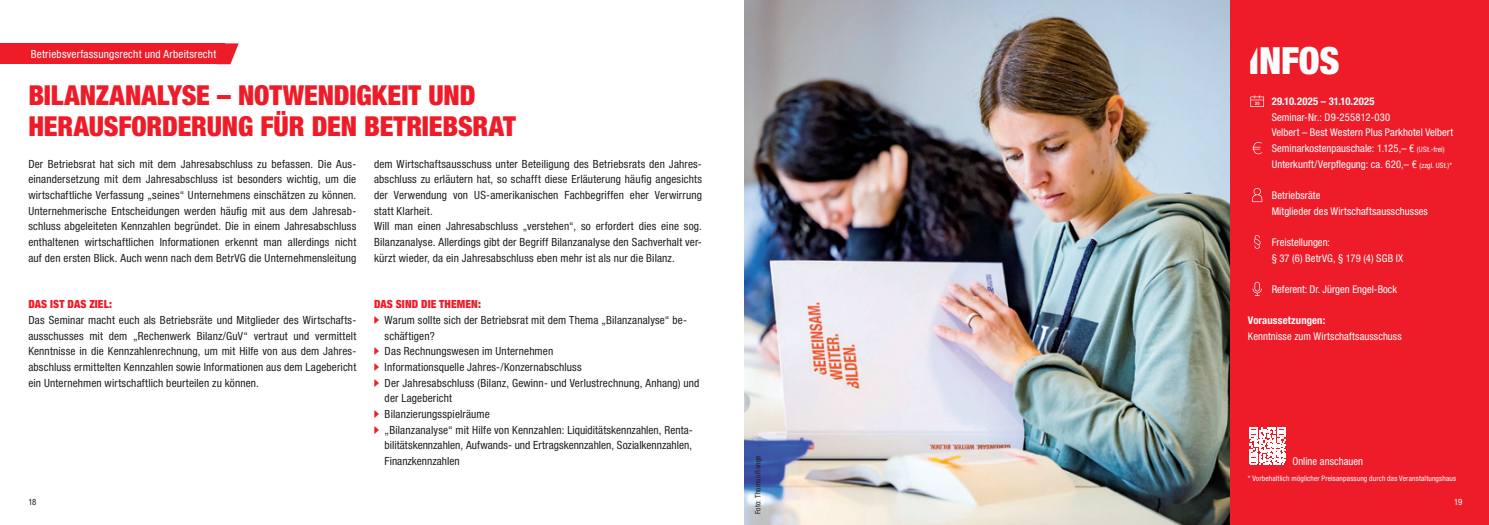
<style>
.page{position:relative;width:1489px;height:525px;background:#fff}
.page>*{position:absolute;margin:0;border:0;box-sizing:border-box;transform-origin:0 0}
.Infobox_INFOS_26{font:900 condensed 37.5px "Helvetica Neue LT Pro";color:#fff}
.Headline_Seminar{font:900 condensed 27.5px/31.2px "Helvetica Neue LT Pro";letter-spacing:-.005em;color:#ee1c28}
.Fließtext_schwarz{font:condensed 11.25px/15.6px "Helvetica Neue LT Pro";letter-spacing:.01em;color:#231f20;text-align:justify}
.Rubriktitel_rot{font:condensed 11.25px "Helvetica Neue LT Pro";letter-spacing:.02em;color:#fff}
.Headline_Aufzählung{font:900 condensed 11.25px "Helvetica Neue LT Pro";letter-spacing:.01em;color:#ee1c28}
.Infobox_Fließtext{font:condensed 10.62px/15.6px "Helvetica Neue LT Pro";letter-spacing:.005em;color:#fff}
.Infobox_Headline{font:condensed 10.62px/15.6px "Helvetica Neue LT Pro";letter-spacing:.01em;color:#fff}
.Infobox_Headline-2{font:700 condensed 10.62px "Helvetica Neue LT Pro";letter-spacing:.025em;color:#fff}
.Infobox_Fließtext-2{font:700 condensed 10.62px "Helvetica Neue LT Pro";letter-spacing:.015em;color:#fff}
.t1{font:condensed 8.75px "Helvetica Neue LT Pro";color:#231f20}
.Paginierung_schwarz{font:condensed 8.75px "Helvetica Neue LT Pro";color:#fff}
.Infobox_Fußzeile{font:condensed 7.5px "Helvetica Neue LT Pro";letter-spacing:.015em;color:#fff}
.Bildnachweis_schwarz{font:condensed 7.5px "Helvetica Neue LT Pro";letter-spacing:.02em;color:#231f20}
.s1{font-family:"Helvetica DGBCUT Blk Cond";font-weight:400;font-stretch:normal}
.s2{font-size:7.5px}
.s3{font-family:"Helvetica DGBCUT Blk Cond";font-stretch:normal;color:#ee1c28}
</style>
<div class="page">
<img style="left:744px;top:0;width:486px;height:524px">
<div style="left:0;top:43px;width:224px;height:21px;background:#ee1c28"></div>
<svg style="left:224px;top:43px;width:15px;height:21px"></svg>
<div style="left:1230px;top:0;width:258px;height:524px;background:#ee1c28"></div>
<svg style="left:1250px;top:95px;width:13px;height:12px"></svg>
<svg style="left:1252px;top:142px;width:9px;height:12px"></svg>
<svg style="left:1252px;top:188px;width:10px;height:14px"></svg>
<svg style="left:1253px;top:235px;width:7px;height:13px"></svg>
<svg style="left:1252px;top:282px;width:9px;height:14px"></svg>
<svg style="left:1249px;top:427px;width:36px;height:37px"></svg>
<p class="Infobox_INFOS_26" style="left:1247px;top:37px;width:93px"><span class="s1">I</span>NFOS</p>
<p class="Infobox_Headline-2" style="left:1271px;top:95px;width:104px">29.10.2025 – 31.10.2025</p>
<p class="Infobox_Headline" style="left:1271px;top:109px;width:183px">Seminar-Nr.: D9-255812-030<br>Velbert – Best Western Plus Parkhotel Velbert</p>
<p class="Infobox_Fließtext" style="left:1271px;top:140px;width:182px">Seminarkostenpauschale: 1.125,– € <span class="s2">(USt.-frei)<br></span>Unterkunft/Verpflegung: ca. 620,– € <span class="s2">(zzgl. USt.)*</span></p>
<p class="Infobox_Fließtext" style="left:1271px;top:187px;width:50px">Betriebsräte</p>
<p class="Infobox_Fließtext" style="left:1271px;top:203px;width:158px">Mitglieder des Wirtschaftsausschusses</p>
<p class="Infobox_Fließtext" style="left:1271px;top:234px;width:133px">Freistellungen:<br>§ 37 (6) BetrVG, § 179 (4) SGB IX</p>
<p class="Infobox_Fließtext" style="left:1271px;top:281px;width:127px">Referent: Dr. Jürgen Engel-Bock</p>
<p class="Infobox_Fließtext-2" style="left:1247px;top:314px;width:79px">Voraussetzungen:</p>
<p class="Infobox_Fließtext" style="left:1247px;top:328px;width:155px">Kenntnisse zum Wirtschaftsausschuss</p>
<p class="Rubriktitel_rot" style="left:31px;top:48px;width:187px">Betriebsverfassungsrecht und Arbeitsrecht</p>
<p class="Headline_Seminar" style="left:28px;top:79px;width:489px">BILANZANALYSE – NOTWENDIGKEIT UND<br>HERAUSFORDERUNG FÜR DEN BETRIEBSRAT</p>
<p class="Fließtext_schwarz" style="left:28px;top:156px;width:329px">Der Betriebsrat hat sich mit dem Jahresabschluss zu befassen. Die Aus&shy;einandersetzung mit dem Jahresabschluss ist besonders wichtig, um die wirtschaftliche Verfassung „seines“ Unternehmens einschätzen zu können.<br>Unternehmerische Entscheidungen werden häufig mit aus dem Jahresab&shy;schluss abgeleiteten Kennzahlen begründet. Die in einem Jahresabschluss enthaltenen wirtschaftlichen Informationen erkennt man allerdings nicht auf den ersten Blick. Auch wenn nach dem BetrVG die Unternehmensleitung</p>
<p class="Fließtext_schwarz" style="left:374px;top:156px;width:329px">dem Wirtschaftsausschuss unter Beteiligung des Betriebsrats den Jahres&shy;abschluss zu erläutern hat, so schafft diese Erläuterung häufig angesichts der Verwendung von US-amerikanischen Fachbegriffen eher Verwirrung statt Klarheit.</p>
<p class="Fließtext_schwarz" style="left:374px;top:218px;width:329px">Will man einen Jahresabschluss „verstehen“, so erfordert dies eine sog.<br>Bilanzanalyse. Allerdings gibt der Begriff Bilanzanalyse den Sachverhalt ver&shy;kürzt wieder, da ein Jahresabschluss eben mehr ist als nur die Bilanz.</p>
<p class="Headline_Aufzählung" style="left:28px;top:297px;width:85px">DAS IST DAS ZIEL:</p>
<p class="Fließtext_schwarz" style="left:28px;top:312px;width:329px">Das Seminar macht euch als Betriebsräte und Mitglieder des Wirtschafts&shy;ausschusses mit dem „Rechenwerk Bilanz/GuV“ vertraut und vermittelt Kenntnisse in die Kennzahlenrechnung, um mit Hilfe von aus dem Jahres&shy;abschluss ermittelten Kennzahlen sowie Informationen aus dem Lagebericht ein Unternehmen wirtschaftlich beurteilen zu können.</p>
<p class="Headline_Aufzählung" style="left:374px;top:297px;width:108px">DAS SIND DIE THEMEN:</p>
<p class="Fließtext_schwarz" style="left:384px;top:312px;width:304px;text-indent:-11px"><span class="s3">-</span> Warum sollte sich der Betriebsrat mit dem Thema „Bilanzanalyse“ be&shy;schäftigen?</p>
<p class="Fließtext_schwarz" style="left:374px;top:343px;width:181px"><span class="s3">-</span> Das Rechnungswesen im Unternehmen</p>
<p class="Fließtext_schwarz" style="left:374px;top:359px;width:209px"><span class="s3">-</span> Informationsquelle Jahres-/Konzernabschluss</p>
<p class="Fließtext_schwarz" style="left:384px;top:374px;width:316px;text-indent:-11px"><span class="s3">-</span> Der Jahresabschluss (Bilanz, Gewinn- und Verlustrechnung, Anhang) und der Lagebericht</p>
<p class="Fließtext_schwarz" style="left:374px;top:406px;width:117px"><span class="s3">-</span> Bilanzierungsspielräume</p>
<p class="Fließtext_schwarz" style="left:384px;top:421px;width:310px;text-indent:-11px"><span class="s3">-</span> „Bilanzanalyse“ mit Hilfe von Kennzahlen: Liquiditätskennzahlen, Renta&shy;bilitätskennzahlen, Aufwands- und Ertragskennzahlen, Sozialkennzahlen, Finanzkennzahlen</p>
<p class="Bildnachweis_schwarz" style="left:753px;top:514px;width:60px;rotate:-90deg">Foto: Thomas Range</p>
<p class="Infobox_Fließtext" style="left:1292px;top:453px;width:72px">Online anschauen</p>
<p class="Infobox_Fußzeile" style="left:1247px;top:473px;width:210px">* Vorbehaltlich möglicher Preisanpassung durch das Veranstaltungshaus</p>
<p class="t1" style="left:28px;top:497px;width:10px">18</p>
<p class="Paginierung_schwarz" style="left:1453px;top:497px;width:10px">19</p>
</div>
